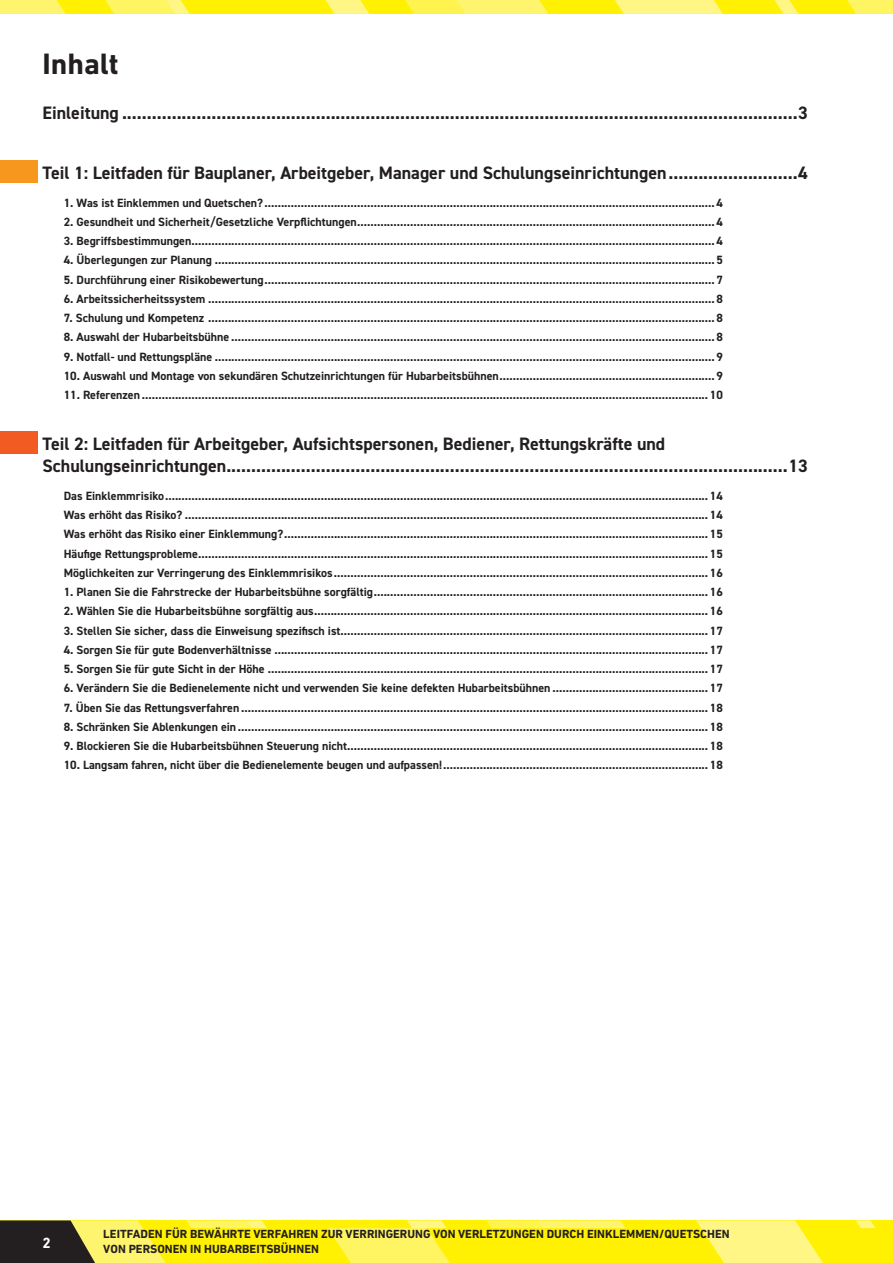
<style>
.page{position:relative;width:893px;height:1263px;background:#fff}
.page>*{position:absolute;margin:0;border:0;box-sizing:border-box;transform-origin:0 0}
.NOT_Titles{font:700 30px "DIN Next CYR";color:#231f20}
.t1{font:700 18px/21.6px "DIN2014";color:#231f20}
.t2{font:700 15px "DIN Next CYR";color:#fff}
.t3{font:700 12px "DIN2014";color:#231f20}
.t4{font:700 12px/14.4px "DIN Next CYR";color:#231f20}
</style>
<div class="page">
<div style="left:0;top:1220px;width:893px;height:43px;background:#fff101"></div>
<svg style="left:856px;top:1220px;width:20px;height:8px"></svg>
<svg style="left:486px;top:1220px;width:140px;height:8px"></svg>
<svg style="left:328px;top:1220px;width:122px;height:43px"></svg>
<svg style="left:696px;top:1220px;width:127px;height:43px"></svg>
<svg style="left:0;top:1220px;width:267px;height:43px"></svg>
<div style="left:0;top:0;width:893px;height:14px;background:#fff101"></div>
<svg style="left:847px;top:0;width:46px;height:14px"></svg>
<svg style="left:325px;top:0;width:44px;height:14px"></svg>
<svg style="left:105px;top:0;width:85px;height:14px"></svg>
<svg style="left:774px;top:0;width:24px;height:14px"></svg>
<svg style="left:405px;top:0;width:143px;height:14px;background:#fff35a"></svg>
<svg style="left:615px;top:0;width:108px;height:14px;background:#fff578"></svg>
<svg style="left:0;top:0;width:66px;height:14px"></svg>
<div style="left:0;top:161px;width:37px;height:22px;background:#f7971d"></div>
<div style="left:0;top:432px;width:37px;height:22px;background:#f25b21"></div>
<p class="NOT_Titles" style="left:43px;top:47px;width:78px">Inhalt</p>
<p class="t1" style="left:43px;top:102px;width:767px">Einleitung ........................................................................................................................................3</p>
<p class="t1" style="left:43px;top:162px;width:767px">Teil 1: Leitfaden für Bauplaner, Arbeitgeber, Manager und Schulungseinrichtungen..........................4</p>
<p class="t3" style="left:64px;top:194px;width:661px">1. Was ist Einklemmen und Quetschen?........................................................................................................................................4</p>
<p class="t3" style="left:64px;top:214px;width:661px">2. Gesundheit und Sicherheit/Gesetzliche Verpflichtungen............................................................................................................4</p>
<p class="t3" style="left:64px;top:233px;width:661px">3. Begriffsbestimmungen..............................................................................................................................................................4</p>
<p class="t3" style="left:64px;top:252px;width:661px">4. Überlegungen zur Planung .......................................................................................................................................................5</p>
<p class="t3" style="left:64px;top:271px;width:661px">5. Durchführung einer Risikobewertung........................................................................................................................................7</p>
<p class="t3" style="left:64px;top:291px;width:661px">6. Arbeitssicherheitssystem .........................................................................................................................................................8</p>
<p class="t3" style="left:64px;top:310px;width:661px">7. Schulung und Kompetenz .........................................................................................................................................................8</p>
<p class="t3" style="left:64px;top:329px;width:661px">8. Auswahl der Hubarbeitsbühne ..................................................................................................................................................8</p>
<p class="t3" style="left:64px;top:348px;width:661px">9. Notfall- und Rettungspläne .......................................................................................................................................................9</p>
<p class="t3" style="left:64px;top:368px;width:661px">10. Auswahl und Montage von sekundären Schutzeinrichtungen für Hubarbeitsbühnen.................................................................9</p>
<p class="t3" style="left:64px;top:387px;width:661px">11. Referenzen ........................................................................................................................................................................... 10</p>
<p class="t1" style="left:43px;top:433px;width:767px">Teil 2: Leitfaden für Arbeitgeber, Aufsichtspersonen, Bediener, Rettungskräfte und<br>Schulungseinrichtungen.................................................................................................................13</p>
<p class="t3" style="left:64px;top:488px;width:661px">Das Einklemmrisiko.................................................................................................................................................................... 14</p>
<p class="t3" style="left:64px;top:507px;width:661px">Was erhöht das Risiko? .............................................................................................................................................................. 14</p>
<p class="t3" style="left:64px;top:526px;width:661px">Was erhöht das Risiko einer Einklemmung?................................................................................................................................ 15</p>
<p class="t3" style="left:64px;top:545px;width:661px">Häufige Rettungsprobleme.......................................................................................................................................................... 15</p>
<p class="t3" style="left:64px;top:565px;width:661px">Möglichkeiten zur Verringerung des Einklemmrisikos................................................................................................................. 16</p>
<p class="t3" style="left:64px;top:584px;width:661px">1. Planen Sie die Fahrstrecke der Hubarbeitsbühne sorgfältig..................................................................................................... 16</p>
<p class="t3" style="left:64px;top:603px;width:661px">2. Wählen Sie die Hubarbeitsbühne sorgfältig aus....................................................................................................................... 16</p>
<p class="t3" style="left:64px;top:622px;width:661px">3. Stellen Sie sicher, dass die Einweisung spezifisch ist............................................................................................................... 17</p>
<p class="t3" style="left:64px;top:642px;width:661px">4. Sorgen Sie für gute Bodenverhältnisse ................................................................................................................................... 17</p>
<p class="t3" style="left:64px;top:661px;width:661px">5. Sorgen Sie für gute Sicht in der Höhe ..................................................................................................................................... 17</p>
<p class="t3" style="left:64px;top:680px;width:661px">6. Verändern Sie die Bedienelemente nicht und verwenden Sie keine defekten Hubarbeitsbühnen ............................................... 17</p>
<p class="t3" style="left:64px;top:699px;width:661px">7. Üben Sie das Rettungsverfahren ............................................................................................................................................. 18</p>
<p class="t3" style="left:64px;top:719px;width:661px">8. Schränken Sie Ablenkungen ein .............................................................................................................................................. 18</p>
<p class="t3" style="left:64px;top:738px;width:661px">9. Blockieren Sie die Hubarbeitsbühnen Steuerung nicht............................................................................................................. 18</p>
<p class="t3" style="left:64px;top:757px;width:661px">10. Langsam fahren, nicht über die Bedienelemente beugen und aufpassen!................................................................................ 18</p>
<p class="t2" style="left:43px;top:1233px;width:10px">2</p>
<p class="t4" style="left:103px;top:1227px;width:628px">LEITFADEN FÜR BEWÄHRTE VERFAHREN ZUR VERRINGERUNG VON VERLETZUNGEN DURCH EINKLEMMEN/QUETSCHEN<br>VON PERSONEN IN HUBARBEITSBÜHNEN</p>
</div>
